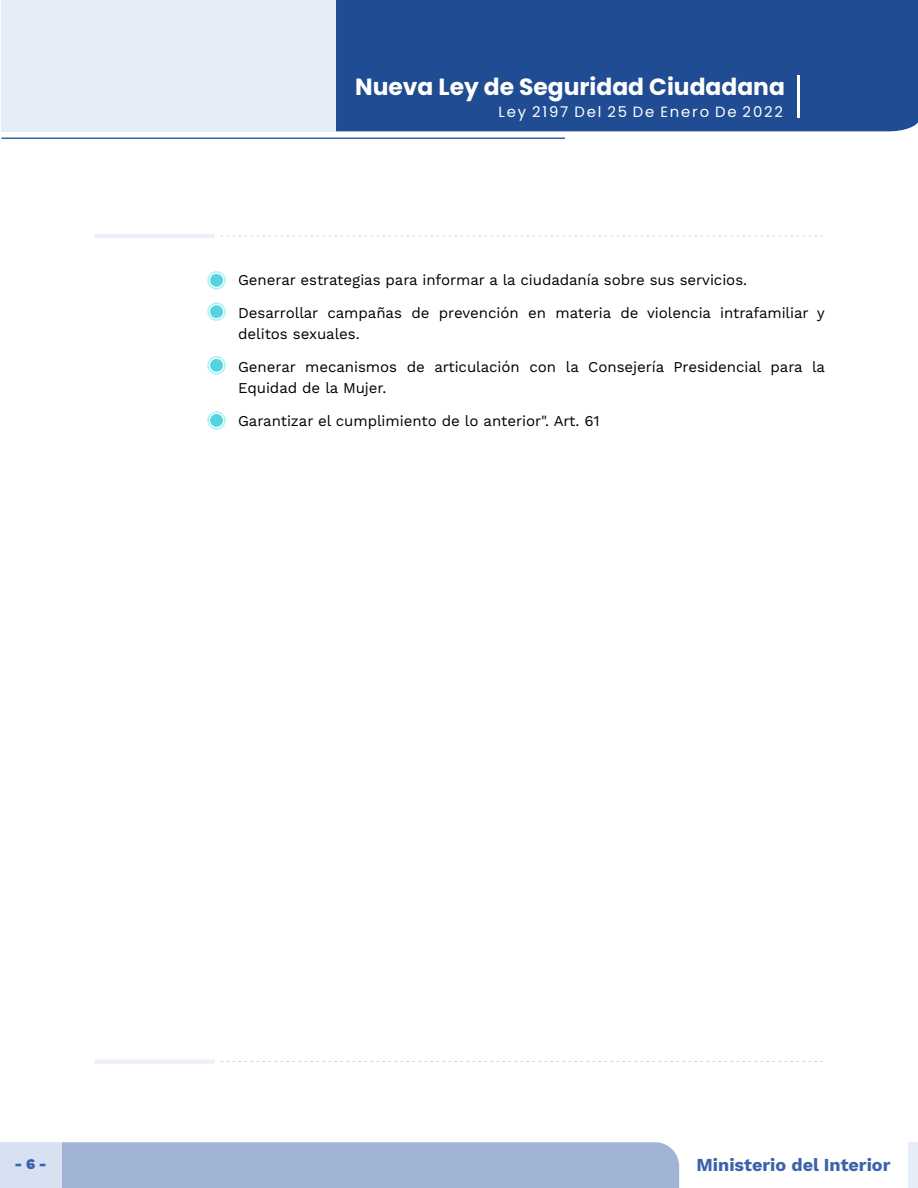
<style>
.page{position:relative;width:918px;height:1188px;background:#fff}
.page>*{position:absolute;margin:0;border:0;box-sizing:border-box;transform-origin:0 0}
.t1{font:700 23.4px "Poppins";color:#fff}
.t2{font:700 18px "Work Sans";color:#3c63aa}
.t3{font:15px/21px "Work Sans";letter-spacing:-.005em;color:#000}
.t4{font:14.85px "Poppins";letter-spacing:.125em;color:#fff}
.t5{font:900 14.55px "Work Sans";color:#3c63aa}
</style>
<div class="page">
<div style="left:61px;top:1142px;width:618px;height:46px;background:#a1b4d6"></div>
<div style="left:909px;top:1142px;width:9px;height:46px;background:#e1eaf7"></div>
<div style="left:0;top:1142px;width:61px;height:46px;background:#d7e1f1"></div>
<div style="left:210px;top:274px;width:13px;height:13px;background:#54d4e1;border-radius:50%"></div>
<div style="left:207px;top:271px;width:19px;height:19px;border:2px solid #a9f0f8;border-radius:50%"></div>
<div style="left:210px;top:305px;width:13px;height:13px;background:#54d4e1;border-radius:50%"></div>
<div style="left:207px;top:302px;width:19px;height:19px;border:2px solid #a9f0f8;border-radius:50%"></div>
<div style="left:210px;top:359px;width:13px;height:13px;background:#54d4e1;border-radius:50%"></div>
<div style="left:207px;top:356px;width:19px;height:19px;border:2px solid #a9f0f8;border-radius:50%"></div>
<div style="left:210px;top:414px;width:13px;height:13px;background:#54d4e1;border-radius:50%"></div>
<div style="left:207px;top:411px;width:19px;height:19px;border:2px solid #a9f0f8;border-radius:50%"></div>
<svg style="left:220px;top:236px;width:603px;height:1px"></svg>
<hr style="left:95px;top:234px;width:120px;height:4px;background:#ebf0f9">
<svg style="left:220px;top:1061px;width:603px;height:1px"></svg>
<div style="left:95px;top:1059px;width:120px;height:5px;background:#ebf0f9"></div>
<div style="left:2px;top:0;width:334px;height:131px;background:#e1eaf7"></div>
<div style="left:336px;top:0;width:582px;height:131px;background:#1f4c92"></div>
<hr style="left:798px;top:75px;width:2px;height:43px;background:#fff">
<hr style="left:2px;top:138px;width:563px;height:1px;background:#3c63aa">
<h1 class="t1" style="left:355px;top:74px;width:431px">Nueva Ley de Seguridad Ciudadana</h1>
<p class="t4" style="left:499px;top:103px;width:286px">Ley 2197 Del 25 De Enero De 2022</p>
<p class="t3" style="left:238px;top:270px;width:510px">Generar estrategias para informar a la ciudadanía sobre sus servicios.</p>
<p class="t3" style="left:238px;top:303px;width:588px">Desarrollar campañas de prevención en materia de violencia intrafamiliar y delitos sexuales.</p>
<p class="t3" style="left:238px;top:357px;width:588px">Generar mecanismos de articulación con la Consejería Presidencial para la<br>Equidad de la Mujer.</p>
<p class="t3" style="left:238px;top:411px;width:363px">Garantizar el cumplimiento de lo anterior". Art. 61</p>
<p class="t5" style="left:15px;top:1153px;width:34px">- 6 -</p>
<p class="t2" style="left:697px;top:1151px;width:195px">Ministerio del Interior</p>
</div>
